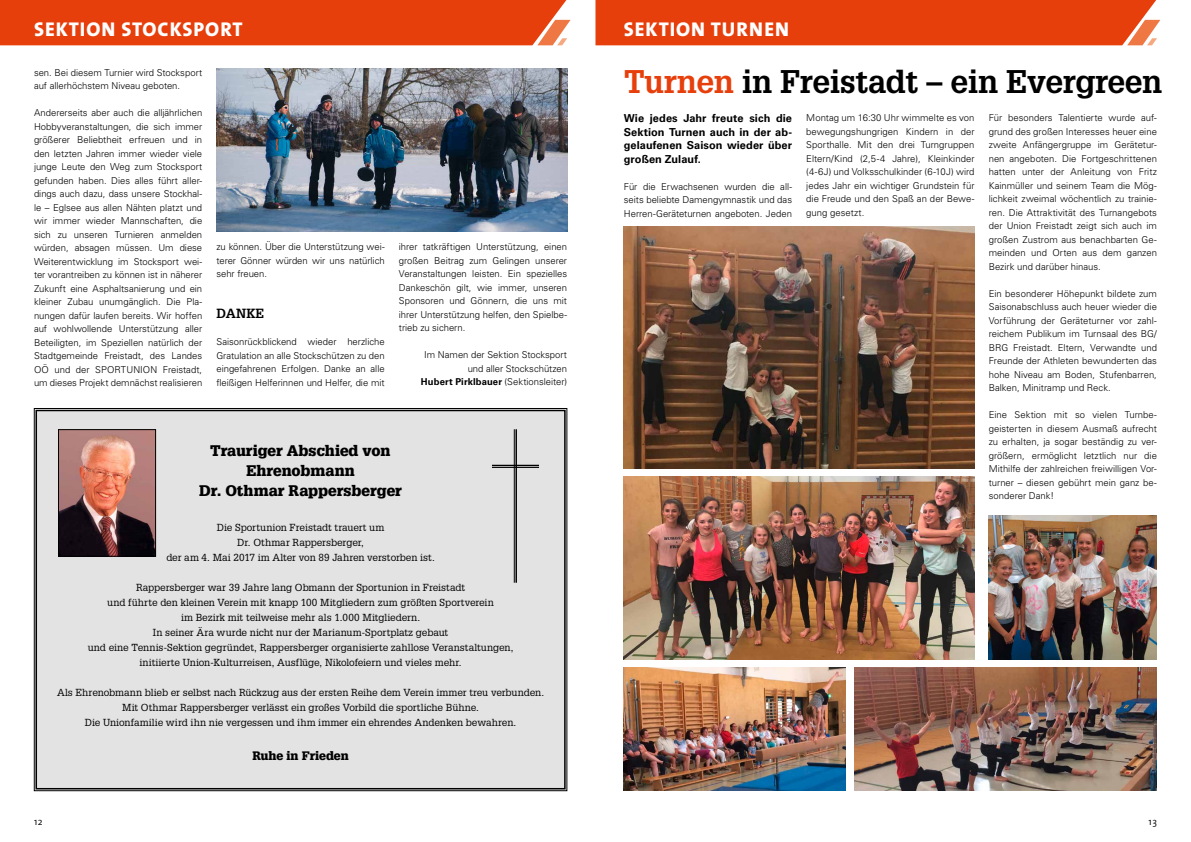
<style>
.page{position:relative;width:1191px;height:842px;background:#fff}
.page>*{position:absolute;margin:0;border:0;box-sizing:border-box;transform-origin:0 0}
.t1{font:700 32px "Glypha LT";letter-spacing:-.015em;color:#000}
.t2{font:800 20px "The Sans";letter-spacing:.05em;color:#fff}
.t3{font:900 15px/20px "Glypha LT";color:#000;text-align:center}
.t4{font:700 13px "Glypha LT";letter-spacing:.02em;color:#000}
.t5{font:900 12px "Glypha LT";letter-spacing:.005em;color:#000}
.t6{font:700 11px/13.5px "Univers LT";letter-spacing:.005em;color:#000;text-align:justify}
.t7{font:10px/15px "Glypha LT";letter-spacing:-.005em;color:#000;text-align:center}
.t8{font:300 10px "The Sans";color:#000}
.t9{font:300 9.5px/13.5px "Univers LT";color:#000;text-align:justify}
.s1{font-weight:700}
.s2{color:#e73f0c}
</style>
<div class="page">
<div style="left:0;top:0;width:571px;height:45px;background:#e73f0c"></div>
<div style="left:595px;top:0;width:565px;height:45px;background:#e73f0c"></div>
<img style="left:216px;top:68px;width:351px;height:163px">
<div style="left:34px;top:408px;width:533px;height:383px;background:#e3e3e3"></div>
<div style="left:36px;top:410px;width:529px;height:379px;border:2px solid #000"></div>
<img style="left:60px;top:431px;width:94px;height:124px">
<div style="left:58px;top:429px;width:98px;height:128px;border:1px solid #000"></div>
<hr style="left:515px;top:429px;width:2px;height:154px;background:#000">
<hr style="left:514px;top:429px;width:1px;height:154px;background:#000">
<hr style="left:492px;top:465px;width:47px;height:1px;background:#000">
<hr style="left:492px;top:467px;width:47px;height:1px;background:#000">
<img style="left:624px;top:227px;width:350px;height:242px">
<img style="left:624px;top:477px;width:350px;height:183px">
<img style="left:855px;top:667px;width:302px;height:124px">
<img style="left:988px;top:516px;width:169px;height:144px">
<img style="left:624px;top:667px;width:222px;height:124px">
<h2 class="t2" style="left:34px;top:13px;width:210px">SEKTION STOCKSPORT</h2>
<p class="t9" style="left:34px;top:65px;width:170px">sen. Bei diesem Turnier wird Stocksport auf allerhöchstem Niveau geboten.</p>
<p class="t9" style="left:34px;top:106px;width:170px">Andererseits aber auch die alljährlichen Hobbyveranstaltungen, die sich immer größerer Beliebtheit erfreuen und in den letzten Jahren immer wieder viele junge Leute den Weg zum Stocksport gefunden haben. Dies alles führt aller&shy;dings auch dazu, dass unsere Stockhal&shy;le – Eglsee aus allen Nähten platzt und wir immer wieder Mannschaften, die sich zu unseren Turnieren anmelden würden, absagen müssen. Um diese Weiterentwicklung im Stocksport wei&shy;ter vorantreiben zu können ist in näherer Zukunft eine Asphaltsanierung und ein kleiner Zubau unumgänglich. Die Pla&shy;nungen dafür laufen bereits. Wir hoffen auf wohlwollende Unterstützung aller Beteiligten, im Speziellen natürlich der Stadtgemeinde Freistadt, des Landes OÖ und der SPORTUNION Freistadt, um dieses Projekt demnächst realisieren</p>
<p class="t9" style="left:216px;top:240px;width:170px">zu können. Über die Unterstützung wei&shy;terer Gönner würden wir uns natürlich sehr freuen.</p>
<h3 class="t4" style="left:216px;top:305px;width:49px">DANKE</h3>
<p class="t9" style="left:216px;top:335px;width:170px">Saisonrückblickend wieder herzliche Gratulation an alle Stockschützen zu den eingefahrenen Erfolgen. Danke an alle fleißigen Helferinnen und Helfer, die mit</p>
<p class="t9" style="left:399px;top:240px;width:170px">ihrer tatkräftigen Unterstützung, einen großen Beitrag zum Gelingen unserer Veranstaltungen leisten. Ein spezielles Dankeschön gilt, wie immer, unseren Sponsoren und Gönnern, die uns mit ihrer Unterstützung helfen, den Spielbe&shy;trieb zu sichern.</p>
<p class="t9" style="left:421px;top:348px;width:148px;text-align:right">Im Namen der Sektion Stocksport und aller Stockschützen<br><span class="s1">Hubert Pirklbauer</span> (Sektionsleiter)</p>
<h3 class="t3" style="left:199px;top:440px;width:204px">Trauriger Abschied von<br>Ehrenobmann<br>Dr. Othmar Rappersberger</h3>
<p class="t7" style="left:166px;top:519px;width:270px">Die Sportunion Freistadt trauert um<br>Dr. Othmar Rappersberger,<br>der am 4. Mai 2017 im Alter von 89 Jahren verstorben ist.</p>
<p class="t7" style="left:88px;top:579px;width:427px">Rappersberger war 39 Jahre lang Obmann der Sportunion in Freistadt<br>und führte den kleinen Verein mit knapp 100 Mitgliedern zum größten Sportverein<br>im Bezirk mit teilweise mehr als 1.000 Mitgliedern.<br>In seiner Ära wurde nicht nur der Marianum-Sportplatz gebaut<br>und eine Tennis-Sektion gegründet, Rappersberger organisierte zahllose Veranstaltungen, initiierte Union-Kulturreisen, Ausflüge, Nikolofeiern und vieles mehr.</p>
<p class="t7" style="left:57px;top:684px;width:488px">Als Ehrenobmann blieb er selbst nach Rückzug aus der ersten Reihe dem Verein immer treu verbunden.<br>Mit Othmar Rappersberger verlässt ein großes Vorbild die sportliche Bühne.<br>Die Unionfamilie wird ihn nie vergessen und ihm immer ein ehrendes Andenken bewahren.</p>
<p class="t5" style="left:252px;top:748px;width:98px">Ruhe in Frieden</p>
<h2 class="t2" style="left:624px;top:13px;width:167px">SEKTION TURNEN</h2>
<h1 class="t1" style="left:624px;top:62px;width:540px"><span class="s2">Turnen</span> in Freistadt – ein Evergreen</h1>
<p class="t6" style="left:624px;top:112px;width:170px">Wie jedes Jahr freute sich die Sektion Turnen auch in der ab&shy;gelaufenen Saison wieder über großen Zulauf.</p>
<p class="t9" style="left:624px;top:180px;width:170px">Für die Erwachsenen wurden die all&shy;seits beliebte Damengymnastik und das Herren-Geräteturnen angeboten. Jeden</p>
<p class="t9" style="left:806px;top:111px;width:170px">Montag um 16:30 Uhr wimmelte es von bewegungshungrigen Kindern in der Sporthalle. Mit den drei Turngruppen Eltern/Kind (2,5-4 Jahre), Kleinkinder (4-6J) und Volksschulkinder (6-10J) wird jedes Jahr ein wichtiger Grundstein für die Freude und den Spaß an der Bewe&shy;gung gesetzt.</p>
<p class="t9" style="left:988px;top:111px;width:170px">Für besonders Talentierte wurde auf&shy;grund des großen Interesses heuer eine zweite Anfängergruppe im Gerätetur&shy;nen angeboten. Die Fortgeschrittenen hatten unter der Anleitung von Fritz Kainmüller und seinem Team die Mög&shy;lichkeit zweimal wöchentlich zu trainie&shy;ren. Die Attraktivität des Turnangebots der Union Freistadt zeigt sich auch im großen Zustrom aus benachbarten Ge&shy;meinden und Orten aus dem ganzen Bezirk und darüber hinaus.</p>
<p class="t9" style="left:988px;top:287px;width:170px">Ein besonderer Höhepunkt bildete zum Saisonabschluss auch heuer wieder die Vorführung der Geräteturner vor zahl&shy;reichem Publikum im Turnsaal des BG/ BRG Freistadt. Eltern, Verwandte und Freunde der Athleten bewunderten das hohe Niveau am Boden, Stufenbarren, Balken, Minitramp und Reck.</p>
<p class="t9" style="left:988px;top:408px;width:170px">Eine Sektion mit so vielen Turnbe&shy;geisterten in diesem Ausmaß aufrecht zu erhalten, ja sogar beständig zu ver&shy;größern, ermöglicht letztlich nur die Mithilfe der zahlreichen freiwilligen Vor&shy;turner – diesen gebührt mein ganz be&shy;sonderer Dank!</p>
<p class="t8" style="left:34px;top:813px;width:10px">12</p>
<p class="t8" style="left:1148px;top:813px;width:10px">13</p>
</div>
